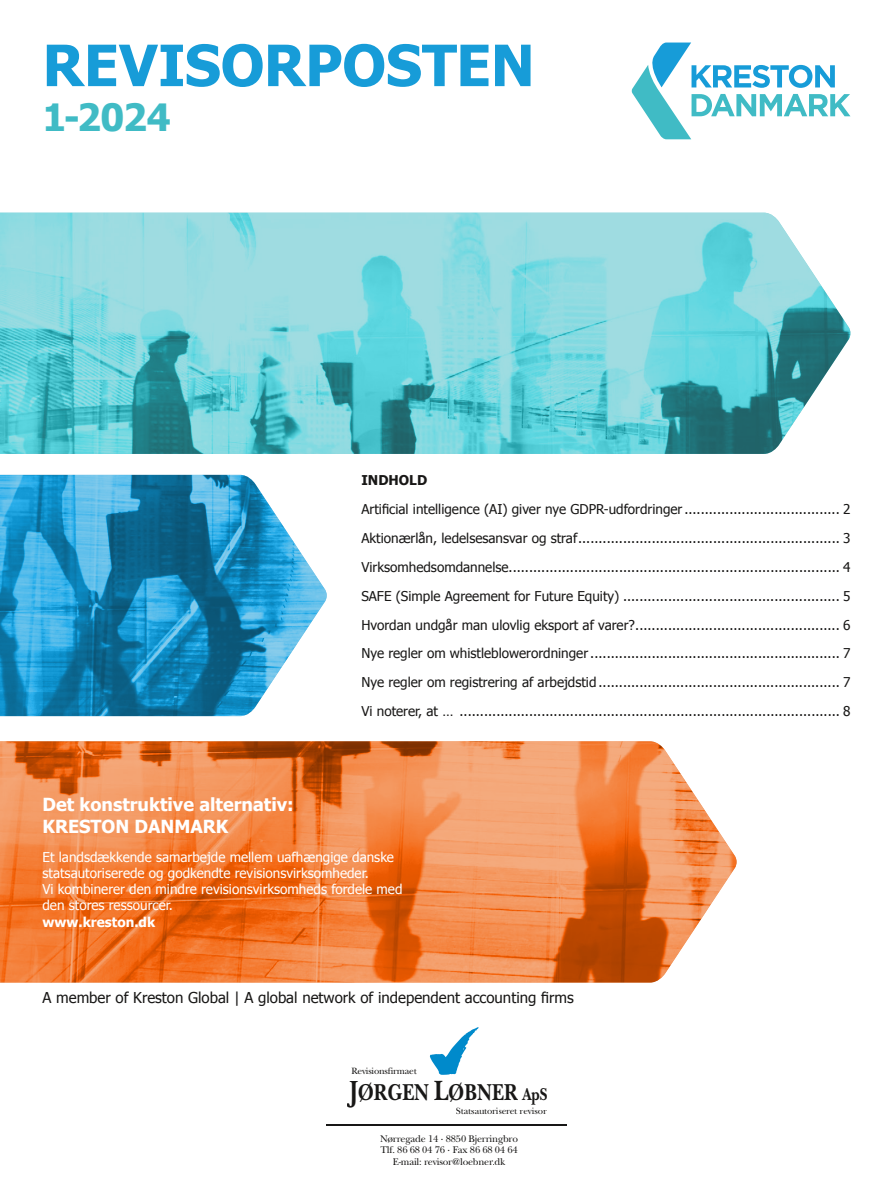
<style>
.page{position:relative;width:893px;height:1191px;background:#fff}
.page>*{position:absolute;margin:0;border:0;box-sizing:border-box;transform-origin:0 0}
.t1{font:700 57px "Tahoma";letter-spacing:-.005em;color:#179cd8}
.t2{font:700 37.5px "Tahoma";color:#40bbc5}
.t3{font:700 24px "New Baskerville";color:#181716;scale:.8 1}
.t4{font:700 18px/21.6px "Tahoma";color:#fff}
.t5{font:15px "Tahoma";color:#181716}
.t6{font:13.5px/28.8px "Tahoma";color:#181716}
.t7{font:13.5px/16.2px "Tahoma";color:#fff}
.t8{font:10.05px/11.6px "New Baskerville";letter-spacing:-.02em;color:#181716;text-align:center}
.t9{font:9.45px "New Baskerville";letter-spacing:-.02em;color:#181716}
.s1{font-weight:700}
.s2{font-size:29.1px}
.s3{font-size:17.85px}
</style>
<div class="page">
<img style="left:0;top:475px;width:327px;height:241px">
<img style="left:0;top:213px;width:850px;height:241px">
<img style="left:0;top:741px;width:737px;height:241px">
<svg style="left:632px;top:43px;width:218px;height:96px"></svg>
<svg style="left:430px;top:1027px;width:49px;height:47px"></svg>
<hr style="left:326px;top:1124px;width:241px;height:1px;background:#181716">
<p class="t1" style="left:43px;top:25px;width:494px">REVISORPOSTEN</p>
<p class="t2" style="left:43px;top:91px;width:130px">1-2024</p>
<p class="t6" style="left:361px;top:465px;width:491px"><span class="s1">INDHOLD<br></span>Artificial intelligence (AI) giver nye GDPR-udfordringer ...................................... 2<br>Aktionærlån, ledelsesansvar og straf ................................................................ 3<br>Virksomhedsomdannelse................................................................................. 4<br>SAFE (Simple Agreement for Future Equity) ..................................................... 5<br>Hvordan undgår man ulovlig eksport af varer? .................................................. 6<br>Nye regler om whistleblowerordninger ............................................................. 7<br>Nye regler om registrering af arbejdstid ........................................................... 7<br>Vi noterer, at … ............................................................................................. 8</p>
<p class="t4" style="left:43px;top:792px;width:253px">Det konstruktive alternativ:<br>KRESTON DANMARK</p>
<p class="t7" style="left:43px;top:848px;width:361px">Et landsdækkende samarbejde mellem uafhængige danske statsautoriserede og godkendte revisionsvirksomheder.<br>Vi kombinerer den mindre revisionsvirksomheds fordele med den stores ressourcer.<br><span class="s1">www.kreston.dk</span></p>
<p class="t5" style="left:43px;top:987px;width:533px">A member of Kreston Global | A global network of independent accounting firms</p>
<p class="t9" style="left:351px;top:1065px;width:67px">Revisionsfirmaet</p>
<h3 class="t3" style="left:350px;top:1078px;width:249px"><span class="s2">J</span>ØRGEN <span class="s2">L</span>ØBNER <span class="s3">ApS</span></h3>
<p class="t9" style="left:456px;top:1105px;width:92px">Statsautoriseret revisor</p>
<p class="t8" style="left:380px;top:1132px;width:139px">Nørregade 14 · 8850 Bjerringbro<br>Tlf. 86 68 04 76 · Fax 86 68 04 64<br>E-mail: revisor@loebner.dk</p>
</div>
